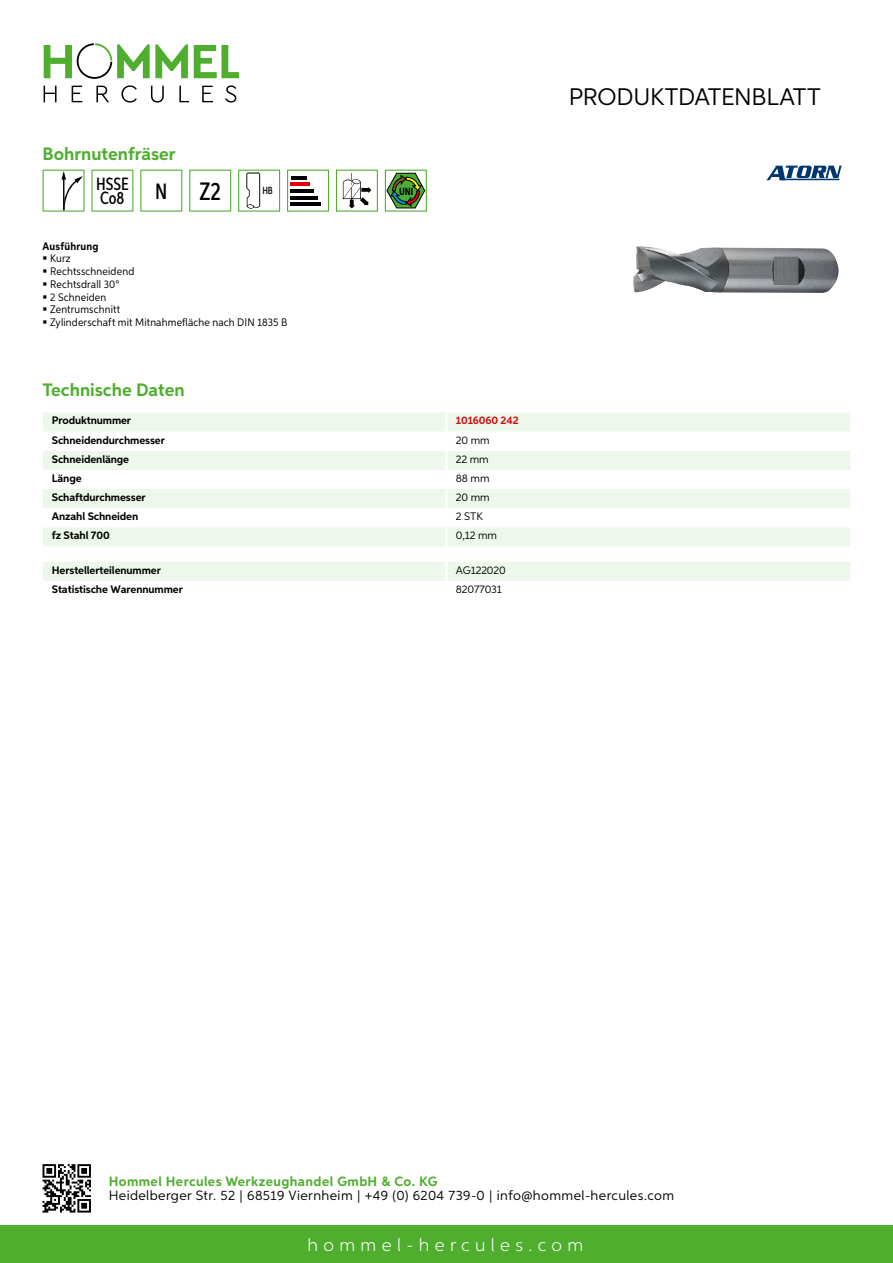
<style>
.page{position:relative;width:893px;height:1263px;background:#fff}
.page>*{position:absolute;margin:0;border:0;box-sizing:border-box;transform-origin:0 0}
.t1{font:500 25.2px "Aspira XX Nar";color:#000}
.t2{font:24px "Aspira";letter-spacing:-.01em;color:#000}
.t3{font:500 22.2px "Aspira XX Nar";color:#000}
.t4{font:700 18px "Aspira";color:#50ae2f}
.t5{font:300 18px "Aspira";letter-spacing:.3em;color:#fff}
.t6{font:500 17.85px/14.9px "Aspira XX Nar";color:#000}
.t7{font:13.5px "Aspira";letter-spacing:.03em;color:#000}
.t8{font:700 13.5px "Aspira";letter-spacing:.03em;color:#50ae2f}
.t9{font:700 10.95px "Aspira";letter-spacing:-.01em;color:#000}
.t10{font:10.95px/12.8px "Aspira Nar";letter-spacing:.015em;color:#000}
.t11{font:10.95px "Aspira";letter-spacing:-.01em;color:#000}
.t12{font:700 10.95px "Aspira";letter-spacing:-.01em;color:#cd1013}
.t13{font:700 10.95px "Aspira Nar";letter-spacing:.02em;color:#000}
.t14{font:700 10.35px "Aspira XX Nar";color:#000}
.t15{font:500 10.35px "Aspira XX Nar";color:#000}
</style>
<div class="page">
<div style="left:0;top:1226px;width:893px;height:37px;background:#50ae2f"></div>
<svg style="left:43px;top:1164px;width:48px;height:48px"></svg>
<svg style="left:194px;top:45px;width:45px;height:33px"></svg>
<svg style="left:44px;top:43px;width:144px;height:36px"></svg>
<svg style="left:44px;top:86px;width:13px;height:16px"></svg>
<svg style="left:72px;top:86px;width:10px;height:16px"></svg>
<svg style="left:96px;top:86px;width:13px;height:16px"></svg>
<svg style="left:121px;top:85px;width:16px;height:18px"></svg>
<svg style="left:151px;top:86px;width:13px;height:17px"></svg>
<svg style="left:179px;top:86px;width:10px;height:16px"></svg>
<svg style="left:202px;top:86px;width:11px;height:16px"></svg>
<svg style="left:225px;top:85px;width:11px;height:18px"></svg>
<svg style="left:43px;top:412px;width:807px;height:134px;background:#eef7eb"></svg>
<svg style="left:43px;top:432px;width:807px;height:95px"></svg>
<hr style="left:445px;top:412px;width:3px;height:20px;background:#fff">
<hr style="left:445px;top:432px;width:3px;height:19px;background:#fff">
<hr style="left:445px;top:451px;width:3px;height:19px;background:#fff">
<hr style="left:445px;top:470px;width:3px;height:19px;background:#fff">
<hr style="left:445px;top:489px;width:3px;height:19px;background:#fff">
<hr style="left:445px;top:508px;width:3px;height:19px;background:#fff">
<hr style="left:445px;top:527px;width:3px;height:19px;background:#fff">
<div style="left:43px;top:562px;width:807px;height:19px;background:#eef7eb"></div>
<svg style="left:43px;top:170px;width:42px;height:42px"></svg>
<svg style="left:91px;top:170px;width:42px;height:42px"></svg>
<svg style="left:140px;top:170px;width:42px;height:42px"></svg>
<svg style="left:189px;top:170px;width:42px;height:42px"></svg>
<svg style="left:238px;top:170px;width:42px;height:42px"></svg>
<svg style="left:287px;top:170px;width:42px;height:42px"></svg>
<hr style="left:291px;top:176px;width:15px;height:3px;background:#000">
<hr style="left:291px;top:183px;width:19px;height:3px;background:#e3000b">
<hr style="left:291px;top:189px;width:23px;height:3px;background:#000">
<hr style="left:291px;top:196px;width:27px;height:3px;background:#000">
<hr style="left:291px;top:203px;width:30px;height:3px;background:#000">
<svg style="left:336px;top:170px;width:42px;height:42px"></svg>
<svg style="left:385px;top:170px;width:42px;height:42px"></svg>
<img style="left:633px;top:246px;width:206px;height:47px">
<svg style="left:766px;top:166px;width:76px;height:14px"></svg>
<h3 class="t4" style="left:43px;top:142px;width:135px">Bohrnutenfräser</h3>
<h3 class="t6" style="left:96px;top:176px;width:34px">HSSE<br>Co8</h3>
<h3 class="t3" style="left:155px;top:178px;width:14px">N</h3>
<h1 class="t1" style="left:200px;top:176px;width:23px">Z2</h1>
<p class="t15" style="left:262px;top:185px;width:12px">HB</p>
<p class="t14" style="left:399px;top:185px;width:16px">UNI</p>
<p class="t13" style="left:43px;top:239px;width:58px">Ausführung</p>
<p class="t10" style="left:50px;top:252px;width:239px">Kurz<br>Rechtsschneidend<br>Rechtsdrall 30°<br>2 Schneiden<br>Zentrumschnitt<br>Zylinderschaft mit Mitnahmefläche nach DIN 1835 B</p>
<h3 class="t4" style="left:43px;top:378px;width:144px">Technische Daten</h3>
<p class="t9" style="left:52px;top:414px;width:81px">Produktnummer</p>
<p class="t12" style="left:456px;top:414px;width:64px">1016060 242</p>
<p class="t9" style="left:52px;top:433px;width:115px">Schneidendurchmesser</p>
<p class="t11" style="left:456px;top:433px;width:35px">20 mm</p>
<p class="t9" style="left:52px;top:452px;width:79px">Schneidenlänge</p>
<p class="t11" style="left:456px;top:452px;width:34px">22 mm</p>
<p class="t9" style="left:52px;top:471px;width:31px">Länge</p>
<p class="t11" style="left:456px;top:471px;width:35px">88 mm</p>
<p class="t9" style="left:52px;top:490px;width:95px">Schaftdurchmesser</p>
<p class="t11" style="left:456px;top:490px;width:35px">20 mm</p>
<p class="t9" style="left:52px;top:510px;width:88px">Anzahl Schneiden</p>
<p class="t11" style="left:456px;top:510px;width:22px">2 STK</p>
<p class="t9" style="left:52px;top:529px;width:59px">fz Stahl 700</p>
<p class="t11" style="left:456px;top:529px;width:43px">0,12 mm</p>
<p class="t9" style="left:52px;top:563px;width:111px">Herstellerteilenummer</p>
<p class="t11" style="left:456px;top:563px;width:52px">AG122020</p>
<p class="t9" style="left:52px;top:582px;width:132px">Statistische Warennummer</p>
<p class="t11" style="left:456px;top:582px;width:48px">82077031</p>
<h2 class="t2" style="left:569px;top:82px;width:253px">Produktdatenblatt</h2>
<p class="t8" style="left:109px;top:1172px;width:330px">Hommel Hercules Werkzeughandel GmbH &amp; Co. KG</p>
<p class="t7" style="left:109px;top:1187px;width:567px">Heidelberger Str. 52 | 68519 Viernheim | +49 (0) 6204 739-0 | info@hommel-hercules.com</p>
<h3 class="t5" style="left:307px;top:1234px;width:277px">hommel-hercules.com</h3>
</div>
